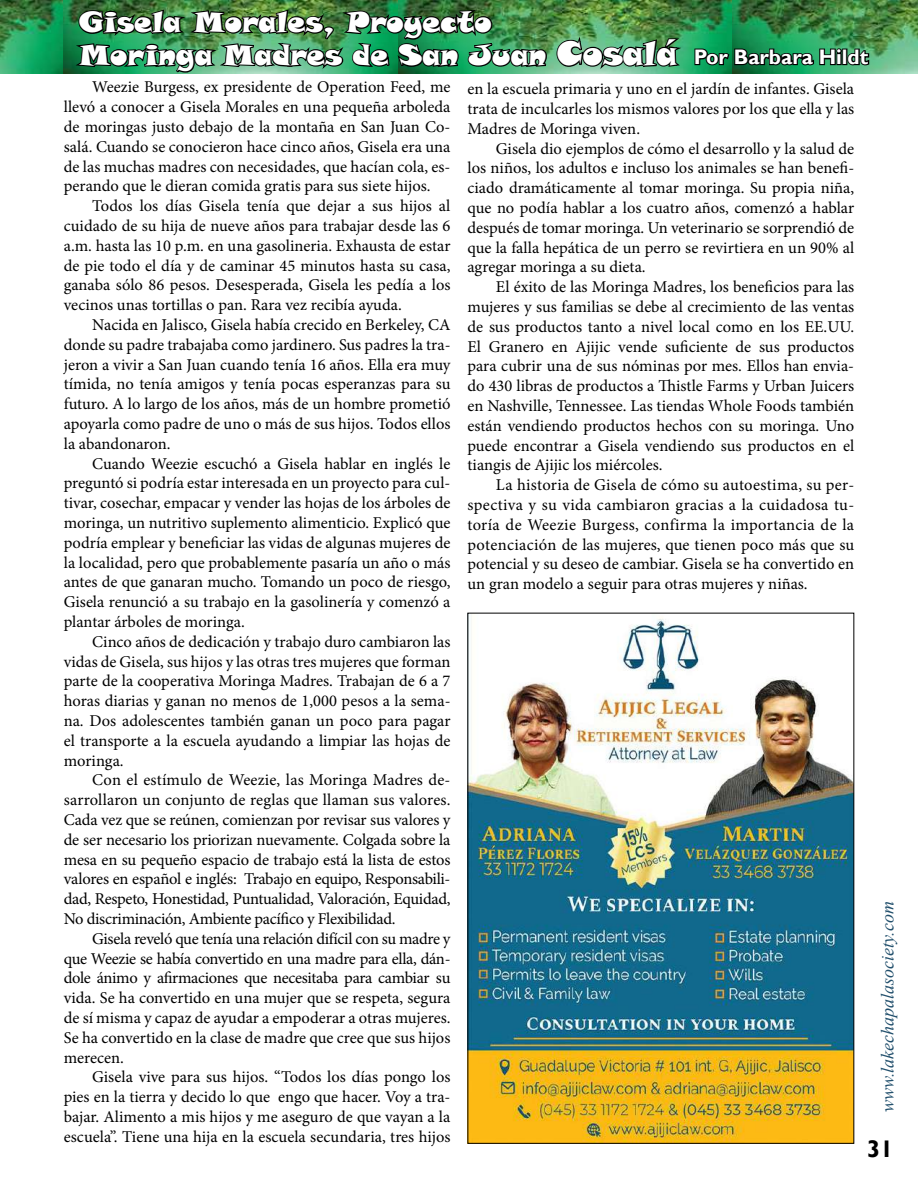
<style>
.page{position:relative;width:918px;height:1188px;background:#fff}
.page>*{position:absolute;margin:0;border:0;box-sizing:border-box;transform-origin:0 0}
.t1{font:28.5px/33px "Snap ITC";color:#fff}
.t2{font:700 24px "Gill Sans";color:#000}
.t3{font:700 21px "Gill Sans";color:#fff}
.t4{font:italic 18px "Times New Roman";color:#214f6c}
.t5{font:16.5px/19.8px "Minion Pro";color:#000;text-align:justify}
.s1{font-size:33px}
</style>
<div class="page">
<img style="left:0;top:0;width:918px;height:74px">
<img style="left:470px;top:618px;width:382px;height:524px">
<img style="left:72px;top:1px;width:613px;height:73px">
<svg style="left:693px;top:47px;width:177px;height:21px;background:#105533"></svg>
<h1 class="t1" style="left:79px;top:5px;width:600px">Gisela Morales, Proyecto<br>Moringa Madres de San Juan <span class="s1">Cosalá</span></h1>
<p class="t5" style="left:468px;top:79px;width:388px">en la escuela primaria y uno en el jardín de infantes. Gisela trata de inculcarles los mismos valores por los que ella y las Madres de Moringa viven.</p>
<p class="t5" style="left:468px;top:138px;width:388px;text-indent:28px">Gisela dio ejemplos de cómo el desarrollo y la salud de los niños, los adultos e incluso los animales se han benefi&shy;ciado dramáticamente al tomar moringa. Su propia niña, que no podía hablar a los cuatro años, comenzó a hablar después de tomar moringa. Un veterinario se sorprendió de que la falla hepática de un perro se revirtiera en un 90% al agregar moringa a su dieta.</p>
<p class="t5" style="left:468px;top:277px;width:388px;text-indent:28px">El éxito de las Moringa Madres, los beneficios para las mujeres y sus familias se debe al crecimiento de las ventas de sus productos tanto a nivel local como en los EE.UU.<br>El Granero en Ajijic vende suficiente de sus productos para cubrir una de sus nóminas por mes. Ellos han envia&shy;do 430 libras de productos a Thistle Farms y Urban Juicers en Nashville, Tennessee. Las tiendas Whole Foods también están vendiendo productos hechos con su moringa. Uno puede encontrar a Gisela vendiendo sus productos en el tiangis de Ajijic los miércoles.</p>
<p class="t5" style="left:468px;top:475px;width:388px;text-indent:28px">La historia de Gisela de cómo su autoestima, su per&shy;spectiva y su vida cambiaron gracias a la cuidadosa tu&shy;toría de Weezie Burgess, confirma la importancia de la potenciación de las mujeres, que tienen poco más que su potencial y su deseo de cambiar. Gisela se ha convertido en un gran modelo a seguir para otras mujeres y niñas.</p>
<p class="t3" style="left:694px;top:44px;width:176px">Por Barbara Hildt</p>
<p class="t5" style="left:64px;top:77px;width:388px;text-indent:28px">Weezie Burgess, ex presidente de Operation Feed, me llevó a conocer a Gisela Morales en una pequeña arboleda de moringas justo debajo de la montaña en San Juan Co&shy;salá. Cuando se conocieron hace cinco años, Gisela era una de las muchas madres con necesidades, que hacían cola, es&shy;perando que le dieran comida gratis para sus siete hijos.</p>
<p class="t5" style="left:64px;top:196px;width:388px;text-indent:28px">Todos los días Gisela tenía que dejar a sus hijos al cuidado de su hija de nueve años para trabajar desde las 6 a.m. hasta las 10 p.m. en una gasolineria. Exhausta de estar de pie todo el día y de caminar 45 minutos hasta su casa, ganaba sólo 86 pesos. Desesperada, Gisela les pedía a los vecinos unas tortillas o pan. Rara vez recibía ayuda.</p>
<p class="t5" style="left:64px;top:315px;width:388px;text-indent:28px">Nacida en Jalisco, Gisela había crecido en Berkeley, CA donde su padre trabajaba como jardinero. Sus padres la tra&shy;jeron a vivir a San Juan cuando tenía 16 años. Ella era muy tímida, no tenía amigos y tenía pocas esperanzas para su futuro. A lo largo de los años, más de un hombre prometió apoyarla como padre de uno o más de sus hijos. Todos ellos la abandonaron.</p>
<p class="t5" style="left:64px;top:454px;width:388px;text-indent:28px">Cuando Weezie escuchó a Gisela hablar en inglés le preguntó si podría estar interesada en un proyecto para cul&shy;tivar, cosechar, empacar y vender las hojas de los árboles de moringa, un nutritivo suplemento alimenticio. Explicó que podría emplear y beneficiar las vidas de algunas mujeres de la localidad, pero que probablemente pasaría un año o más antes de que ganaran mucho. Tomando un poco de riesgo, Gisela renunció a su trabajo en la gasolinería y comenzó a plantar árboles de moringa.</p>
<p class="t5" style="left:64px;top:632px;width:388px;text-indent:28px">Cinco años de dedicación y trabajo duro cambiaron las vidas de Gisela, sus hijos y las otras tres mujeres que forman parte de la cooperativa Moringa Madres. Trabajan de 6 a 7 horas diarias y ganan no menos de 1,000 pesos a la sema&shy;na. Dos adolescentes también ganan un poco para pagar el transporte a la escuela ayudando a limpiar las hojas de moringa.</p>
<p class="t5" style="left:64px;top:770px;width:388px;text-indent:28px">Con el estímulo de Weezie, las Moringa Madres de&shy;sarrollaron un conjunto de reglas que llaman sus valores.<br>Cada vez que se reúnen, comienzan por revisar sus valores y de ser necesario los priorizan nuevamente. Colgada sobre la mesa en su pequeño espacio de trabajo está la lista de estos valores en español e inglés: Trabajo en equipo, Responsabili&shy;dad, Respeto, Honestidad, Puntualidad, Valoración, Equidad, No discriminación, Ambiente pacífico y Flexibilidad.</p>
<p class="t5" style="left:64px;top:929px;width:388px;text-indent:28px">Gisela reveló que tenía una relación difícil con su madre y que Weezie se había convertido en una madre para ella, dán&shy;dole ánimo y afirmaciones que necesitaba para cambiar su vida. Se ha convertido en una mujer que se respeta, segura de sí misma y capaz de ayudar a empoderar a otras mujeres.<br>Se ha convertido en la clase de madre que cree que sus hijos merecen.</p>
<p class="t5" style="left:64px;top:1067px;width:388px;text-indent:28px">Gisela vive para sus hijos. “Todos los días pongo los pies en la tierra y decido lo que engo que hacer. Voy a tra&shy;bajar. Alimento a mis hijos y me aseguro de que vayan a la escuela”. Tiene una hija en la escuela secundaria, tres hijos</p>
<p class="t4" style="left:875px;top:1112px;width:212px;rotate:-90deg">www.lakechapalasociety.com</p>
<h2 class="t2" style="left:867px;top:1134px;width:28px">31</h2>
</div>
